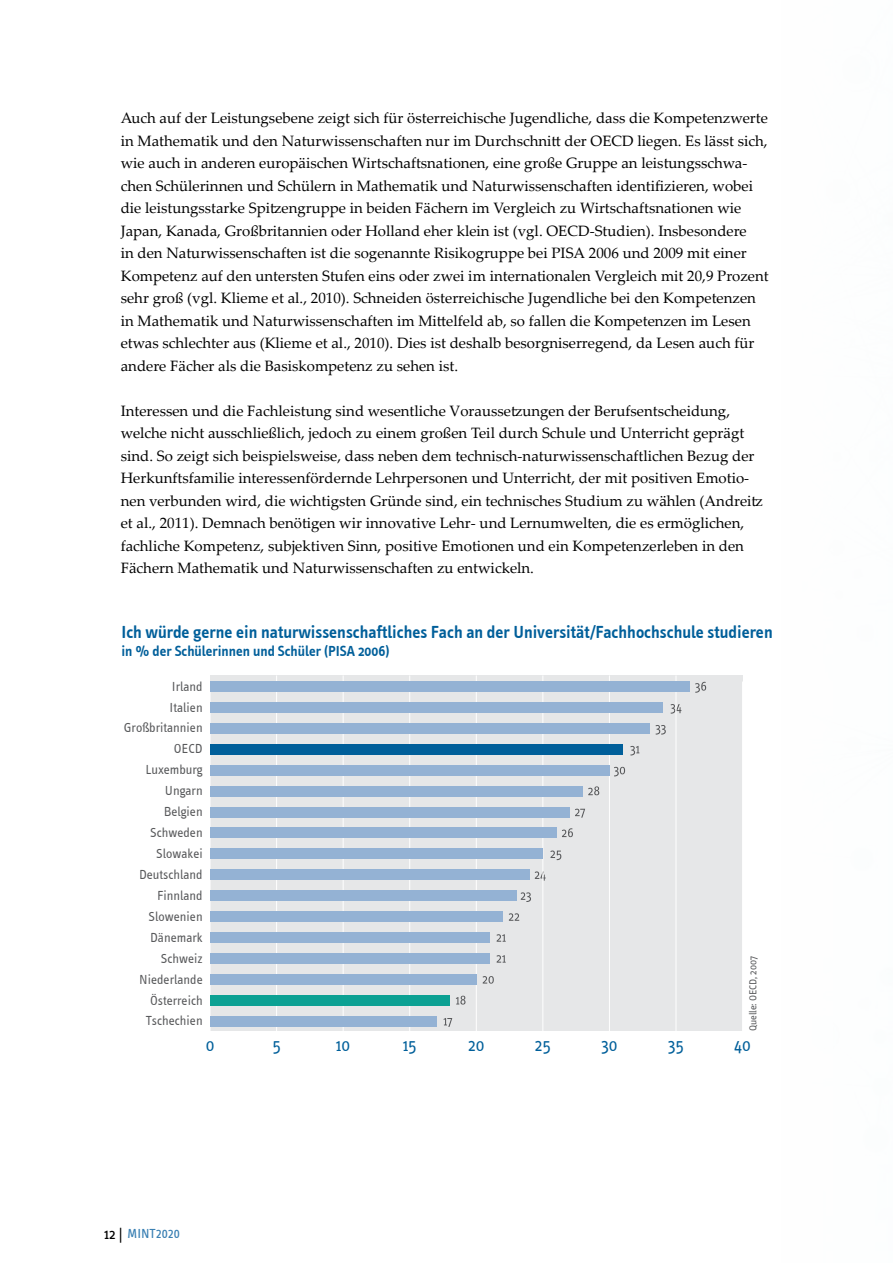
<style>
.page{position:relative;width:893px;height:1263px;background:#fff}
.page>*{position:absolute;margin:0;border:0;box-sizing:border-box;transform-origin:0 0}
.t1{font:700 18px "IV Font Semi";color:#005f9a}
.t2{font:18px "IV Font Normal";color:#005f9a}
.t3{font:15px/22.5px "Palatino Linotype";color:#000}
.t4{font:700 15px "IV Font Semi";color:#005f9a}
.t5{font:13.5px/20.9px "IV Font Normal";color:#58595b;text-align:right}
.t6{font:13.5px "IV Font Book Caps";color:#3a80b3}
.t7{font:10.5px "IV Font Normal";color:#58595b}
.s1{font-family:"IV Font";font-size:15px;color:#000}
</style>
<div class="page">
<div style="left:210px;top:675px;width:533px;height:356px;background:#e6e7e8"></div>
<svg style="left:695px;top:682px;width:11px;height:11px"></svg>
<svg style="left:671px;top:704px;width:10px;height:10px"></svg>
<svg style="left:656px;top:725px;width:10px;height:9px"></svg>
<svg style="left:630px;top:746px;width:9px;height:9px"></svg>
<svg style="left:614px;top:767px;width:11px;height:9px"></svg>
<svg style="left:588px;top:786px;width:11px;height:9px"></svg>
<svg style="left:575px;top:809px;width:10px;height:9px"></svg>
<svg style="left:562px;top:828px;width:11px;height:9px"></svg>
<svg style="left:550px;top:850px;width:11px;height:10px"></svg>
<svg style="left:535px;top:871px;width:11px;height:10px"></svg>
<svg style="left:521px;top:892px;width:10px;height:10px"></svg>
<svg style="left:509px;top:913px;width:10px;height:8px"></svg>
<svg style="left:497px;top:934px;width:9px;height:8px"></svg>
<svg style="left:497px;top:955px;width:9px;height:8px"></svg>
<svg style="left:483px;top:976px;width:11px;height:8px"></svg>
<svg style="left:456px;top:996px;width:9px;height:8px"></svg>
<svg style="left:443px;top:1018px;width:9px;height:9px"></svg>
<hr style="left:210px;top:685px;width:1px;height:352px;background:#fff">
<hr style="left:276px;top:675px;width:1px;height:362px;background:#fff">
<hr style="left:343px;top:675px;width:1px;height:362px;background:#fff">
<hr style="left:409px;top:675px;width:1px;height:362px;background:#fff">
<hr style="left:476px;top:675px;width:1px;height:362px;background:#fff">
<hr style="left:543px;top:675px;width:1px;height:362px;background:#fff">
<hr style="left:609px;top:675px;width:1px;height:362px;background:#fff">
<hr style="left:676px;top:675px;width:1px;height:362px;background:#fff">
<hr style="left:742px;top:681px;width:1px;height:356px;background:#fff">
<div style="left:210px;top:1016px;width:226px;height:10px;background:#94b2d4"></div>
<div style="left:210px;top:995px;width:240px;height:10px;background:#0ca193"></div>
<div style="left:210px;top:974px;width:266px;height:10px;background:#94b2d4"></div>
<div style="left:210px;top:953px;width:280px;height:10px;background:#94b2d4"></div>
<div style="left:210px;top:932px;width:280px;height:10px;background:#94b2d4"></div>
<div style="left:210px;top:911px;width:293px;height:11px;background:#94b2d4"></div>
<div style="left:210px;top:891px;width:306px;height:10px;background:#94b2d4"></div>
<div style="left:210px;top:870px;width:320px;height:10px;background:#94b2d4"></div>
<div style="left:210px;top:849px;width:333px;height:10px;background:#94b2d4"></div>
<div style="left:210px;top:828px;width:346px;height:10px;background:#94b2d4"></div>
<div style="left:210px;top:807px;width:359px;height:10px;background:#94b2d4"></div>
<div style="left:210px;top:786px;width:373px;height:10px;background:#94b2d4"></div>
<div style="left:210px;top:765px;width:399px;height:10px;background:#94b2d4"></div>
<div style="left:210px;top:744px;width:413px;height:10px;background:#005f9a"></div>
<div style="left:210px;top:723px;width:439px;height:10px;background:#94b2d4"></div>
<div style="left:210px;top:702px;width:453px;height:10px;background:#94b2d4"></div>
<div style="left:210px;top:681px;width:479px;height:10px;background:#94b2d4"></div>
<p class="t3" style="left:121px;top:106px;width:649px">Auch auf der Leistungsebene zeigt sich für österreichische Jugendliche, dass die Kompetenzwerte in Mathematik und den Naturwissenschaften nur im Durchschnitt der OECD liegen. Es lässt sich, wie auch in anderen europäischen Wirtschaftsnationen, eine große Gruppe an leistungsschwa&shy;chen Schülerinnen und Schülern in Mathematik und Naturwissenschaften identifizieren, wobei die leistungsstarke Spitzengruppe in beiden Fächern im Vergleich zu Wirtschaftsnationen wie Japan, Kanada, Großbritannien oder Holland eher klein ist (vgl. OECD-Studien). Insbesondere<br>in den Naturwissenschaften ist die sogenannte Risikogruppe bei PISA 2006 und 2009 mit einer Kompetenz auf den untersten Stufen eins oder zwei im internationalen Vergleich mit 20,9 Prozent sehr groß (vgl. Klieme et al., 2010). Schneiden österreichische Jugendliche bei den Kompetenzen in Mathematik und Naturwissenschaften im Mittelfeld ab, so fallen die Kompetenzen im Lesen etwas schlechter aus (Klieme et al., 2010). Dies ist deshalb besorgniserregend, da Lesen auch für andere Fächer als die Basiskompetenz zu sehen ist.</p>
<p class="t3" style="left:121px;top:399px;width:644px">Interessen und die Fachleistung sind wesentliche Voraussetzungen der Berufsentscheidung, welche nicht ausschließlich, jedoch zu einem großen Teil durch Schule und Unterricht geprägt sind. So zeigt sich beispielsweise, dass neben dem technisch-naturwissenschaftlichen Bezug der Herkunftsfamilie interessenfördernde Lehrpersonen und Unterricht, der mit positiven Emotio&shy;nen verbunden wird, die wichtigsten Gründe sind, ein technisches Studium zu wählen (Andreitz et al., 2011). Demnach benötigen wir innovative Lehr- und Lernumwelten, die es ermöglichen, fachliche Kompetenz, subjektiven Sinn, positive Emotionen und ein Kompetenzerleben in den Fächern Mathematik und Naturwissenschaften zu entwickeln.</p>
<p class="t1" style="left:122px;top:621px;width:653px">Ich würde gerne ein naturwissenschaftliches Fach an der Universität/Fachhochschule studieren</p>
<p class="t4" style="left:122px;top:642px;width:270px">in % der Schülerinnen und Schüler (PISA 2006)</p>
<p class="t5" style="left:124px;top:676px;width:80px">Irland<br>Italien<br>Großbritannien<br>OECD<br>Luxemburg<br>Ungarn<br>Belgien<br>Schweden<br>Slowakei<br>Deutschland<br>Finnland<br>Slowenien<br>Dänemark<br>Schweiz<br>Niederlande<br>Österreich<br>Tschechien</p>
<p class="t2" style="left:206px;top:1035px;width:10px">0</p>
<p class="t2" style="left:272px;top:1035px;width:10px">5</p>
<p class="t2" style="left:336px;top:1035px;width:16px">10</p>
<p class="t2" style="left:403px;top:1035px;width:16px">15</p>
<p class="t2" style="left:468px;top:1035px;width:18px">20</p>
<p class="t2" style="left:535px;top:1035px;width:18px">25</p>
<p class="t2" style="left:601px;top:1035px;width:18px">30</p>
<p class="t2" style="left:668px;top:1035px;width:17px">35</p>
<p class="t2" style="left:734px;top:1035px;width:18px">40</p>
<p class="t7" style="left:747px;top:1031px;width:77px;rotate:-90deg">Quelle: OECD, 2007</p>
<p class="t6" style="left:104px;top:1226px;width:77px"><span class="s1">12 |</span> MINT2020</p>
</div>
